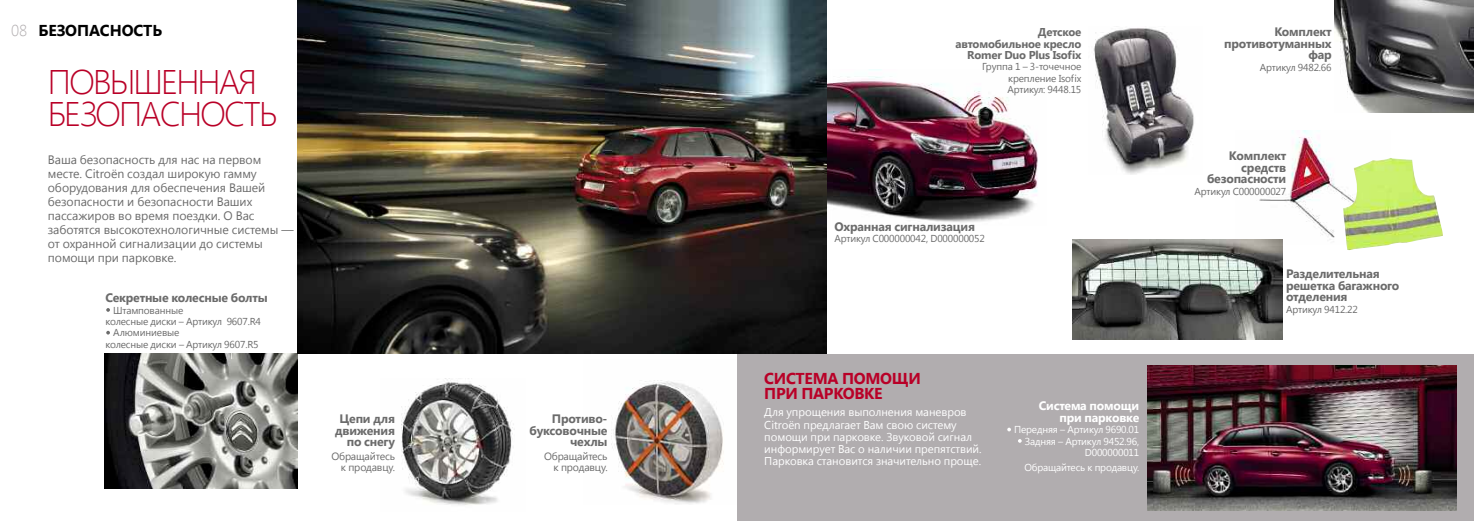
<style>
.page{position:relative;width:1474px;height:521px;background:#fff}
.page>*{position:absolute;margin:0;border:0;box-sizing:border-box;transform-origin:0 0}
.t1{font:300 34.12px/31.5px "Segoe UI";letter-spacing:-.055em;color:#b90027}
.t2{font:700 15.75px/15.8px "Segoe UI";letter-spacing:-.015em;color:#b90027}
.t3{font:700 15.75px "Segoe UI";letter-spacing:-.005em;color:#000}
.t4{font:12.25px/14px "Segoe UI";letter-spacing:-.005em;color:#6b6b6b}
.t5{font:700 12.25px/11.4px "Segoe UI";letter-spacing:-.015em;color:#6b6b6b;text-align:right}
.t6{font:700 12.25px/11.4px "Segoe UI";letter-spacing:-.015em;color:#fff;text-align:right}
.t7{font:11.38px/12.2px "Segoe UI";letter-spacing:-.005em;color:#fff}
.t8{font:700 11.38px/11.4px "Segoe UI";letter-spacing:-.015em;color:#6b6b6b;text-align:right}
.t9{font:10.5px/10.5px "Segoe UI";letter-spacing:-.015em;color:#6b6b6b;text-align:right}
.t10{font:10.06px/11.4px "Segoe UI";letter-spacing:-.015em;color:#6b6b6b;text-align:justify}
.t11{font:10.06px/11.4px "Segoe UI";letter-spacing:-.015em;color:#fff;text-align:right}
.s1{font-weight:300;color:#b1adaf}
</style>
<div class="page">
<img style="left:611px;top:380px;width:113px;height:124px">
<img style="left:826px;top:69px;width:212px;height:157px">
<div style="left:737px;top:354px;width:736px;height:167px;background:#b1adaf"></div>
<img style="left:105px;top:353px;width:192px;height:135px">
<img style="left:1334px;top:0;width:139px;height:112px">
<img style="left:297px;top:0;width:529px;height:353px">
<svg style="left:106px;top:331px;width:4px;height:3px"></svg>
<svg style="left:106px;top:308px;width:4px;height:4px"></svg>
<svg style="left:1018px;top:439px;width:3px;height:4px"></svg>
<svg style="left:1007px;top:428px;width:4px;height:3px"></svg>
<img style="left:401px;top:378px;width:113px;height:127px">
<img style="left:1093px;top:28px;width:101px;height:147px">
<img style="left:1235px;top:131px;width:107px;height:113px">
<img style="left:1342px;top:158px;width:101px;height:92px">
<img style="left:1072px;top:240px;width:210px;height:100px">
<img style="left:1147px;top:366px;width:309px;height:144px">
<p class="t3" style="left:11px;top:19px;width:152px"><span class="s1">08</span> БЕЗОПАСНОСТЬ</p>
<h1 class="t1" style="left:48px;top:64px;width:231px">ПОВЫШЕННАЯ<br>БЕЗОПАСНОСТЬ</h1>
<p class="t4" style="left:48px;top:152px;width:247px">Ваша безопасность для нас на первом месте. Citroën создал широкую гамму оборудования для обеспечения Вашей безопасности и безопасности Ваших пассажиров во время поездки. О Вас заботятся высокотехнологичные системы — от охранной сигнализации до системы помощи при парковке.</p>
<p class="t5" style="left:105px;top:291px;width:164px">Секретные колесные болты</p>
<p class="t10" style="left:113px;top:304px;width:72px">Штампованные</p>
<p class="t10" style="left:105px;top:315px;width:157px">колесные диски – Артикул 9607.r4</p>
<p class="t10" style="left:113px;top:326px;width:68px">Алюминиевые</p>
<p class="t10" style="left:105px;top:338px;width:155px">колесные диски – Артикул 9607.r5</p>
<p class="t5" style="left:335px;top:412px;width:61px">Цепи для движения по снегу</p>
<p class="t9" style="left:331px;top:451px;width:65px">Обращайтесь к продавцу.</p>
<p class="t5" style="left:529px;top:412px;width:80px">Противо&shy;буксовочные чехлы</p>
<p class="t9" style="left:544px;top:451px;width:65px">Обращайтесь к продавцу.</p>
<p class="t8" style="left:955px;top:26px;width:127px">Детское автомобильное кресло<br>Romer Duo Plus Isofix</p>
<p class="t10" style="left:1007px;top:60px;width:75px;text-indent:-25px">Группа 1 – 3-точечное крепление isofix Артикул: 9448.15</p>
<p class="t5" style="left:834px;top:220px;width:142px">Охранная сигнализация</p>
<p class="t10" style="left:834px;top:232px;width:152px">Артикул С000000042, D000000052</p>
<p class="t2" style="left:764px;top:369px;width:158px">СИСТЕМА ПОМОЩИ<br>ПРИ ПАРКОВКЕ</p>
<p class="t7" style="left:764px;top:405px;width:219px">Для упрощения выполнения маневров Citroën предлагает Вам свою систему помощи при парковке. Звуковой сигнал информирует Вас о наличии препятствий.<br>Парковка становится значительно проще.</p>
<p class="t6" style="left:1038px;top:400px;width:102px">Система помощи при парковке</p>
<p class="t11" style="left:1014px;top:423px;width:127px">Передняя – Артикул 9690.01<br>Задняя – Артикул 9452.96,<br>D000000011</p>
<p class="t11" style="left:1024px;top:461px;width:116px">Обращайтесь к продавцу.</p>
<p class="t5" style="left:1224px;top:26px;width:109px">Комплект противотуманных фар</p>
<p class="t10" style="left:1259px;top:61px;width:73px">Артикул 9482.66</p>
<p class="t5" style="left:1206px;top:150px;width:81px">Комплект средств безопасности</p>
<p class="t10" style="left:1194px;top:185px;width:93px">Артикул C000000027</p>
<p class="t5" style="left:1286px;top:268px;width:115px;text-align:left">Разделительная решетка багажного отделения</p>
<p class="t10" style="left:1286px;top:303px;width:73px">Артикул 9412.22</p>
</div>
